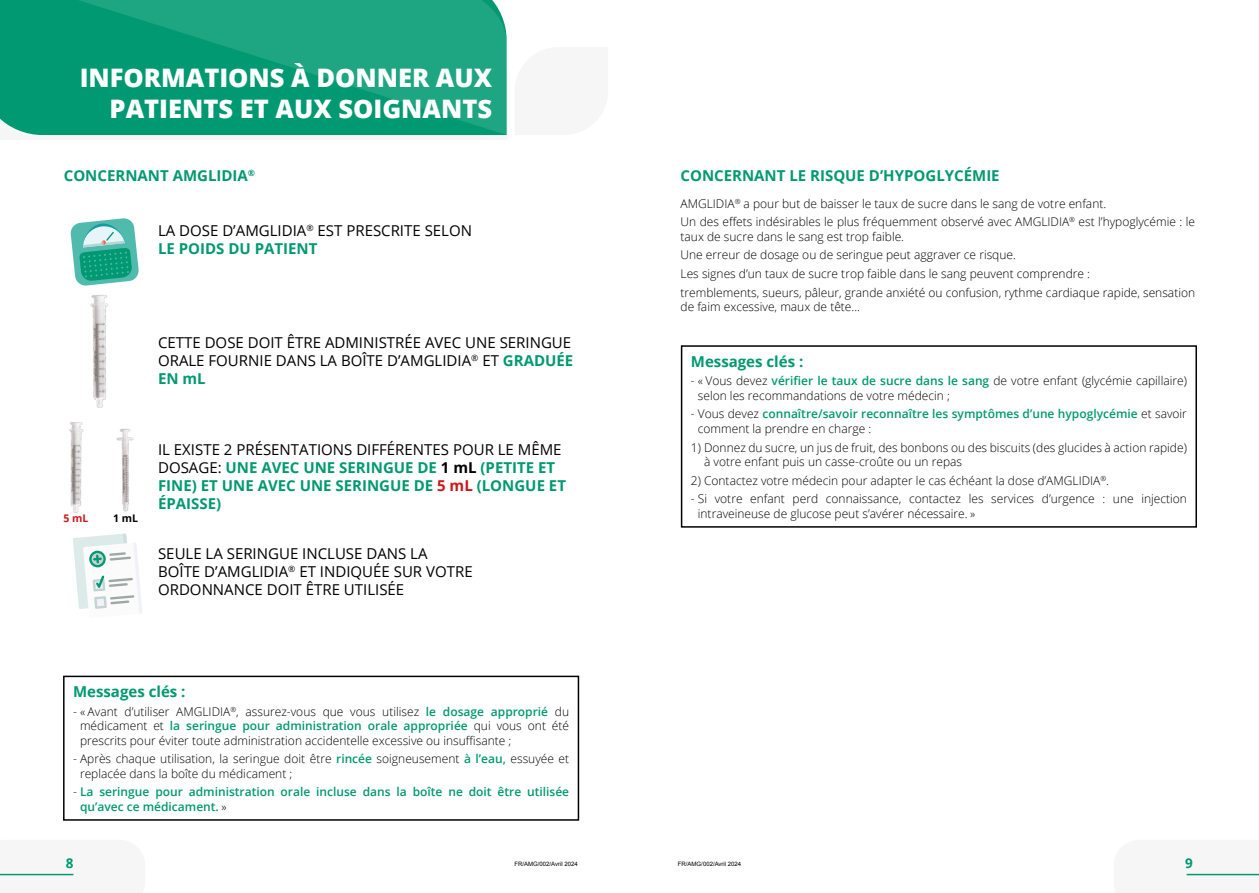
<style>
.page{position:relative;width:1259px;height:893px;background:#fff}
.page>*{position:absolute;margin:0;border:0;box-sizing:border-box;transform-origin:0 0}
.t1{font:800 25.5px/30.6px "Open Sans";color:#fff;text-align:right}
.t2{font:15px/18px "Open Sans";color:#000}
.t3{font:700 15px/18px "Open Sans";color:#009972}
.t4{font:700 13.5px "Open Sans";color:#009972}
.t5{font:300 12px/14.4px "Open Sans";color:#000}
.t6{font:600 12px/14.4px "Open Sans";color:#009972}
.t7{font:700 10.5px "Open Sans";color:#cd1719}
.t8{font:700 10.5px "Open Sans";color:#000}
.t9{font:6px "Arial";color:#000}
.s1{font-weight:700;color:#009972}
.s2{font-weight:400;color:#000}
.s3{color:#000}
.s4{color:#cd1719}
.s5{font-weight:600;color:#009972}
.s6{font-weight:300;color:#000}
</style>
<div class="page">
<svg style="left:0;top:873px;width:74px;height:3px"></svg>
<hr style="left:0;top:874px;width:73px;height:1px;background:#009972">
<div style="left:0;top:71px;width:507px;height:68px;background:#f6f6f6"></div>
<svg style="left:4px;top:0;width:502px;height:135px;background:#0d9e79"></svg>
<div style="left:63px;top:676px;width:516px;height:145px;border:2px solid #000"></div>
<svg style="left:73px;top:533px;width:69px;height:81px"></svg>
<svg style="left:70px;top:218px;width:69px;height:68px;background:#67c2b2"></svg>
<img style="left:69px;top:422px;width:61px;height:91px">
<img style="left:90px;top:295px;width:19px;height:113px">
<svg style="left:1186px;top:873px;width:73px;height:3px"></svg>
<hr style="left:1186px;top:874px;width:73px;height:1px;background:#009972">
<div style="left:681px;top:345px;width:516px;height:183px;border:2px solid #000"></div>
<h1 class="t1" style="left:80px;top:61px;width:414px">INFORMATIONS À DONNER AUX<br>PATIENTS ET AUX SOIGNANTS</h1>
<p class="t3" style="left:64px;top:166px;width:193px">CONCERNANT AMGLIDIA<sup>®</sup></p>
<p class="t2" style="left:158px;top:221px;width:315px">LA DOSE D’AMGLIDIA<sup>®</sup> EST PRESCRITE SELON<br><span class="s1">LE POIDS DU PATIENT</span></p>
<p class="t2" style="left:158px;top:333px;width:417px">CETTE DOSE DOIT ÊTRE ADMINISTRÉE AVEC UNE SERINGUE<br>ORALE FOURNIE DANS LA BOÎTE D’AMGLIDIA<sup>®</sup> ET <span class="s1">GRADUÉE<br>EN mL</span></p>
<p class="t7" style="left:64px;top:511px;width:26px">5 mL</p>
<p class="t8" style="left:113px;top:511px;width:26px">1 mL</p>
<p class="t3" style="left:158px;top:440px;width:409px"><span class="s2">IL EXISTE 2 PRÉSENTATIONS DIFFÉRENTES POUR LE MÊME DOSAGE:</span> UNE AVEC UNE SERINGUE DE <span class="s3">1 mL</span> (PETITE ET FINE) ET UNE AVEC UNE SERINGUE DE <span class="s4">5 mL</span> (LONGUE ET ÉPAISSE)</p>
<p class="t2" style="left:158px;top:544px;width:316px">SEULE LA SERINGUE INCLUSE DANS LA<br>BOÎTE D’AMGLIDIA<sup>®</sup> ET INDIQUÉE SUR VOTRE<br>ORDONNANCE DOIT ÊTRE UTILISÉE</p>
<p class="t3" style="left:73px;top:682px;width:114px">Messages clés :</p>
<p class="t5" style="left:80px;top:704px;width:490px;text-align:justify;text-indent:-7px">- « Avant d’utiliser AMGLIDIA<sup>®</sup>, assurez-vous que vous utilisez <span class="s5">le dosage approprié</span> du médicament et <span class="s5">la seringue pour administration orale appropriée</span> qui vous ont été prescrits pour éviter toute administration accidentelle excessive ou insuffisante ;</p>
<p class="t5" style="left:80px;top:751px;width:491px;text-indent:-7px">- Après chaque utilisation, la seringue doit être <span class="s5">rincée</span> soigneusement <span class="s5">à l’eau,</span> essuyée et replacée dans la boîte du médicament ;</p>
<p class="t6" style="left:80px;top:784px;width:491px;text-indent:-7px"><span class="s6">-</span> La seringue pour administration orale incluse dans la boîte ne doit être utilisée qu’avec ce médicament. <span class="s6">»</span></p>
<p class="t3" style="left:680px;top:166px;width:321px">CONCERNANT LE RISQUE D’HYPOGLYCÉMIE</p>
<p class="t5" style="left:680px;top:194px;width:516px;line-height:18.6px">AMGLIDIA<sup>®</sup> a pour but de baisser le taux de sucre dans le sang de votre enfant.<br>Un des effets indésirables le plus fréquemment observé avec AMGLIDIA<sup>®</sup> est l’hypoglycémie : le</p>
<p class="t5" style="left:680px;top:227px;width:516px;line-height:18.6px">taux de sucre dans le sang est trop faible.<br>Une erreur de dosage ou de seringue peut aggraver ce risque.<br>Les signes d’un taux de sucre trop faible dans le sang peuvent comprendre :<br>tremblements, sueurs, pâleur, grande anxiété ou confusion, rythme cardiaque rapide, sensation</p>
<p class="t5" style="left:680px;top:299px;width:181px">de faim excessive, maux de tête…</p>
<p class="t3" style="left:691px;top:352px;width:114px">Messages clés :</p>
<p class="t5" style="left:698px;top:374px;width:491px;text-indent:-7px">- « Vous devez <span class="s5">vérifier le taux de sucre dans le sang</span> de votre enfant (glycémie capillaire) selon les recommandations de votre médecin ;</p>
<p class="t6" style="left:698px;top:407px;width:490px;text-indent:-7px"><span class="s6">- Vous devez</span> connaître/savoir reconnaître les symptômes d’une hypoglycémie <span class="s6">et savoir comment la prendre en charge :</span></p>
<p class="t5" style="left:704px;top:440px;width:484px;text-indent:-13px">1) Donnez du sucre, un jus de fruit, des bonbons ou des biscuits (des glucides à action rapide) à votre enfant puis un casse-croûte ou un repas</p>
<p class="t5" style="left:691px;top:473px;width:420px">2) Contactez votre médecin pour adapter le cas échéant la dose d’AMGLIDIA<sup>®</sup>.</p>
<p class="t5" style="left:698px;top:491px;width:491px;text-indent:-7px">- Si votre enfant perd connaissance, contactez les services d’urgence : une injection intraveineuse de glucose peut s’avérer nécessaire. »</p>
<p class="t4" style="left:66px;top:853px;width:9px">8</p>
<p class="t9" style="left:514px;top:860px;width:65px">FR/AMG/002/Avril 2024</p>
<p class="t9" style="left:678px;top:860px;width:65px">FR/AMG/002/Avril 2024</p>
<p class="t4" style="left:1185px;top:853px;width:9px">9</p>
</div>
